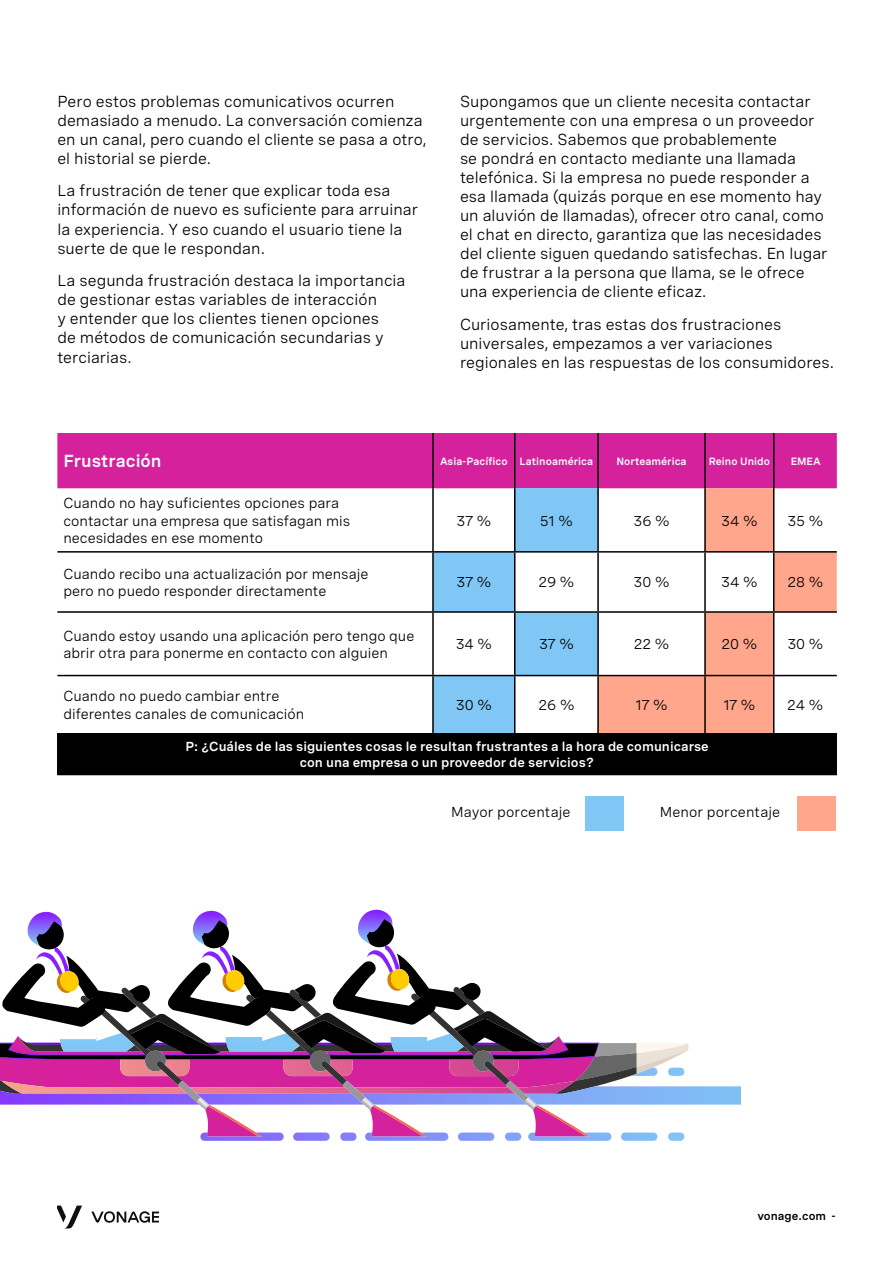
<style>
.page{position:relative;width:893px;height:1263px;background:#fff}
.page>*{position:absolute;margin:0;border:0;box-sizing:border-box;transform-origin:0 0}
.t1{font:600 17.4px "Spezia";color:#fff}
._01-Body_12pt{font:15.9px/19px "Spezia";color:#000}
._01-Body_12pt-2{font:14.4px/17.2px "Spezia";color:#000}
.t2{font:600 13.05px/15.6px "Spezia";color:#fff;text-align:center}
.t3{font:600 11.55px "Spezia";color:#000}
.t4{font:600 10.5px "Spezia";color:#fff}
</style>
<div class="page">
<svg style="left:57px;top:1205px;width:25px;height:23px"></svg>
<svg style="left:91px;top:1211px;width:67px;height:12px"></svg>
<div style="left:57px;top:433px;width:780px;height:55px;background:#d6219c"></div>
<div style="left:515px;top:488px;width:83px;height:64px;background:#80c7f5"></div>
<svg style="left:599px;top:488px;width:238px;height:245px"></svg>
<svg style="left:434px;top:553px;width:163px;height:180px"></svg>
<div style="left:57px;top:733px;width:780px;height:41px;background:#000"></div>
<hr style="left:432px;top:433px;width:2px;height:55px;background:#000">
<hr style="left:514px;top:433px;width:1px;height:55px;background:#000">
<hr style="left:597px;top:433px;width:2px;height:55px;background:#000">
<hr style="left:704px;top:433px;width:2px;height:55px;background:#000">
<hr style="left:773px;top:433px;width:1px;height:55px;background:#000">
<hr style="left:704px;top:488px;width:2px;height:63px;background:#000">
<hr style="left:773px;top:488px;width:1px;height:63px;background:#000">
<hr style="left:57px;top:551px;width:376px;height:2px;background:#000">
<hr style="left:598px;top:551px;width:107px;height:2px;background:#000">
<hr style="left:705px;top:551px;width:69px;height:2px;background:#000">
<hr style="left:704px;top:553px;width:2px;height:58px;background:#000">
<hr style="left:774px;top:551px;width:63px;height:2px;background:#000">
<hr style="left:773px;top:553px;width:1px;height:58px;background:#000">
<hr style="left:57px;top:611px;width:376px;height:2px;background:#000">
<hr style="left:598px;top:611px;width:107px;height:2px;background:#000">
<hr style="left:705px;top:611px;width:69px;height:2px;background:#000">
<hr style="left:704px;top:613px;width:2px;height:62px;background:#000">
<hr style="left:774px;top:611px;width:63px;height:2px;background:#000">
<hr style="left:773px;top:613px;width:1px;height:62px;background:#000">
<hr style="left:57px;top:675px;width:376px;height:1px;background:#000">
<hr style="left:598px;top:675px;width:107px;height:1px;background:#000">
<hr style="left:705px;top:675px;width:69px;height:1px;background:#000">
<hr style="left:704px;top:676px;width:2px;height:57px;background:#000">
<hr style="left:774px;top:675px;width:63px;height:1px;background:#000">
<hr style="left:773px;top:676px;width:1px;height:57px;background:#000">
<hr style="left:57px;top:774px;width:376px;height:1px;background:#000">
<hr style="left:433px;top:774px;width:82px;height:1px;background:#000">
<hr style="left:515px;top:774px;width:83px;height:1px;background:#000">
<hr style="left:598px;top:774px;width:107px;height:1px;background:#000">
<hr style="left:705px;top:774px;width:69px;height:1px;background:#000">
<hr style="left:774px;top:774px;width:63px;height:1px;background:#000">
<hr style="left:432px;top:488px;width:2px;height:63px;background:#000">
<hr style="left:514px;top:488px;width:1px;height:63px;background:#000">
<hr style="left:597px;top:488px;width:2px;height:63px;background:#000">
<hr style="left:433px;top:551px;width:82px;height:2px;background:#000">
<hr style="left:432px;top:553px;width:2px;height:58px;background:#000">
<hr style="left:515px;top:551px;width:83px;height:2px;background:#000">
<hr style="left:514px;top:553px;width:1px;height:58px;background:#000">
<hr style="left:597px;top:553px;width:2px;height:58px;background:#000">
<hr style="left:433px;top:611px;width:82px;height:2px;background:#000">
<hr style="left:432px;top:613px;width:2px;height:62px;background:#000">
<hr style="left:515px;top:611px;width:83px;height:2px;background:#000">
<hr style="left:514px;top:613px;width:1px;height:62px;background:#000">
<hr style="left:597px;top:613px;width:2px;height:62px;background:#000">
<hr style="left:433px;top:675px;width:82px;height:1px;background:#000">
<hr style="left:432px;top:676px;width:2px;height:57px;background:#000">
<hr style="left:515px;top:675px;width:83px;height:1px;background:#000">
<hr style="left:514px;top:676px;width:1px;height:57px;background:#000">
<hr style="left:597px;top:676px;width:2px;height:57px;background:#000">
<div style="left:797px;top:796px;width:39px;height:35px;background:#ffa68c"></div>
<div style="left:586px;top:796px;width:38px;height:35px;background:#80c7f5"></div>
<svg style="left:0;top:909px;width:741px;height:232px"></svg>
<p class="_01-Body_12pt" style="left:57px;top:90px;width:370px">Pero estos problemas comunicativos ocurren demasiado a menudo. La conversación comienza en un canal, pero cuando el cliente se pasa a otro, el historial se pierde.</p>
<p class="_01-Body_12pt" style="left:57px;top:180px;width:362px">La frustración de tener que explicar toda esa información de nuevo es suficiente para arruinar la experiencia. Y eso cuando el usuario tiene la suerte de que le respondan.</p>
<p class="_01-Body_12pt" style="left:57px;top:270px;width:350px">La segunda frustración destaca la importancia de gestionar estas variables de interacción<br>y entender que los clientes tienen opciones<br>de métodos de comunicación secundarias y terciarias.</p>
<p class="_01-Body_12pt" style="left:460px;top:90px;width:369px">Supongamos que un cliente necesita contactar urgentemente con una empresa o un proveedor de servicios. Sabemos que probablemente<br>se pondrá en contacto mediante una llamada telefónica. Si la empresa no puede responder a esa llamada (quizás porque en ese momento hay un aluvión de llamadas), ofrecer otro canal, como el chat en directo, garantiza que las necesidades del cliente siguen quedando satisfechas. En lugar de frustrar a la persona que llama, se le ofrece una experiencia de cliente eficaz.</p>
<p class="_01-Body_12pt" style="left:460px;top:314px;width:376px">Curiosamente, tras estas dos frustraciones universales, empezamos a ver variaciones regionales en las respuestas de los consumidores.</p>
<p class="t1" style="left:63px;top:448px;width:100px">Frustración</p>
<p class="t4" style="left:440px;top:453px;width:69px">Asia-Pacífico</p>
<p class="t4" style="left:520px;top:453px;width:75px">Latinoamérica</p>
<p class="t4" style="left:616px;top:453px;width:72px">Norteamérica</p>
<p class="t4" style="left:709px;top:453px;width:63px">Reino Unido</p>
<p class="t4" style="left:791px;top:453px;width:32px">EMEA</p>
<p class="_01-Body_12pt-2" style="left:63px;top:493px;width:288px">Cuando no hay suficientes opciones para contactar una empresa que satisfagan mis necesidades en ese momento</p>
<p class="_01-Body_12pt-2" style="left:456px;top:511px;width:36px">37 %</p>
<p class="_01-Body_12pt-2" style="left:540px;top:511px;width:34px">51 %</p>
<p class="_01-Body_12pt-2" style="left:633px;top:511px;width:38px">36 %</p>
<p class="_01-Body_12pt-2" style="left:721px;top:511px;width:38px">34 %</p>
<p class="_01-Body_12pt-2" style="left:787px;top:511px;width:37px">35 %</p>
<p class="_01-Body_12pt-2" style="left:63px;top:564px;width:307px">Cuando recibo una actualización por mensaje pero no puedo responder directamente</p>
<p class="_01-Body_12pt-2" style="left:456px;top:573px;width:36px">37 %</p>
<p class="_01-Body_12pt-2" style="left:538px;top:573px;width:37px">29 %</p>
<p class="_01-Body_12pt-2" style="left:634px;top:573px;width:37px">30 %</p>
<p class="_01-Body_12pt-2" style="left:721px;top:573px;width:38px">34 %</p>
<p class="_01-Body_12pt-2" style="left:787px;top:573px;width:37px">28 %</p>
<p class="_01-Body_12pt-2" style="left:63px;top:626px;width:352px">Cuando estoy usando una aplicación pero tengo que abrir otra para ponerme en contacto con alguien</p>
<p class="_01-Body_12pt-2" style="left:456px;top:634px;width:38px">34 %</p>
<p class="_01-Body_12pt-2" style="left:539px;top:634px;width:36px">37 %</p>
<p class="_01-Body_12pt-2" style="left:634px;top:634px;width:37px">22 %</p>
<p class="_01-Body_12pt-2" style="left:721px;top:634px;width:37px">20 %</p>
<p class="_01-Body_12pt-2" style="left:787px;top:634px;width:37px">30 %</p>
<p class="_01-Body_12pt-2" style="left:63px;top:686px;width:242px">Cuando no puedo cambiar entre diferentes canales de comunicación</p>
<p class="_01-Body_12pt-2" style="left:456px;top:695px;width:37px">30 %</p>
<p class="_01-Body_12pt-2" style="left:538px;top:695px;width:37px">26 %</p>
<p class="_01-Body_12pt-2" style="left:636px;top:695px;width:33px">17 %</p>
<p class="_01-Body_12pt-2" style="left:723px;top:695px;width:33px">17 %</p>
<p class="_01-Body_12pt-2" style="left:787px;top:695px;width:38px">24 %</p>
<p class="t2" style="left:185px;top:738px;width:525px">P: ¿Cuáles de las siguientes cosas le resultan frustrantes a la hora de comunicarse con una empresa o un proveedor de servicios?</p>
<p class="_01-Body_12pt-2" style="left:451px;top:802px;width:121px">Mayor porcentaje</p>
<p class="_01-Body_12pt-2" style="left:660px;top:802px;width:122px">Menor porcentaje</p>
<p class="t3" style="left:757px;top:1207px;width:80px">vonage.com -</p>
</div>
